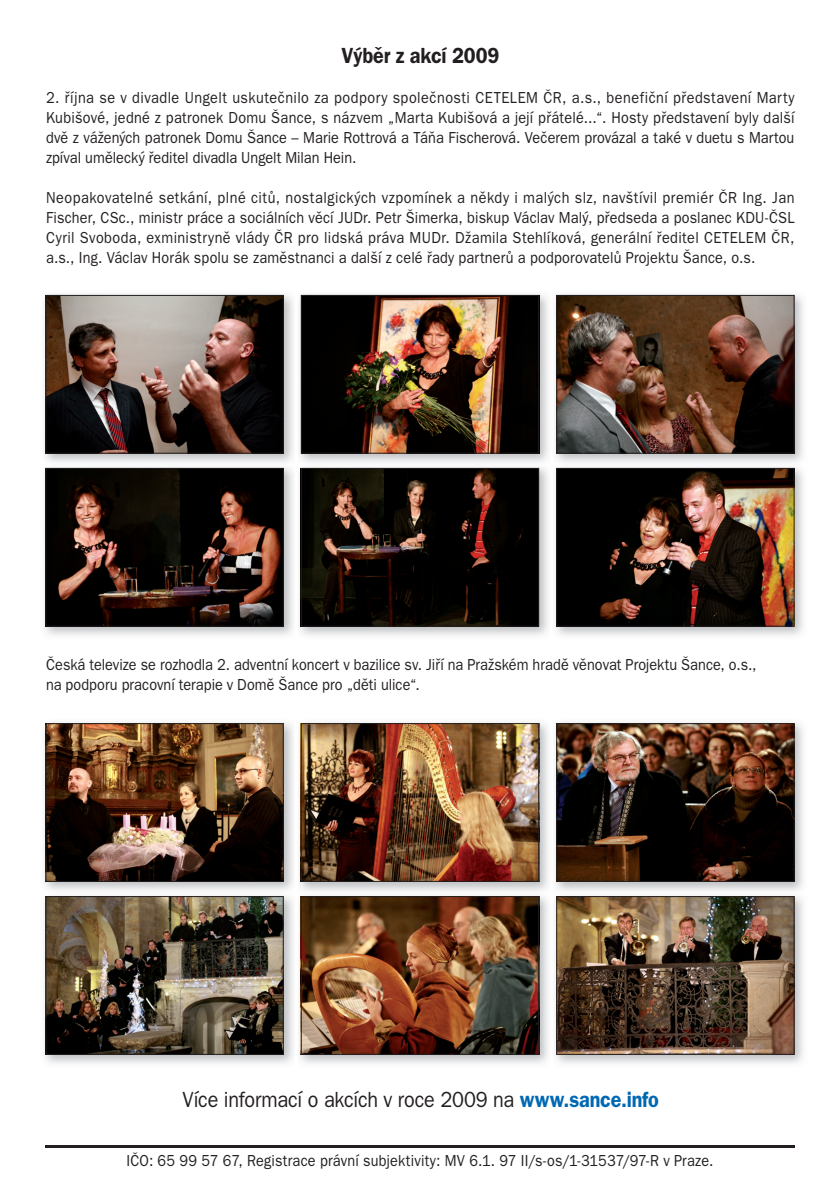
<style>
.page{position:relative;width:840px;height:1191px;background:#fff}
.page>*{position:absolute;margin:0;border:0;box-sizing:border-box;transform-origin:0 0}
.t1{font:22px "Franklin Gothic CE";letter-spacing:-.01em;color:#231f20;scale:.9 1}
.t2{font:600 22px "Franklin Gothic CE";letter-spacing:-.01em;color:#231f20;scale:.9 1}
.t3{font:16px/20px "Franklin Gothic CE";letter-spacing:.005em;color:#231f20;text-align:justify;scale:.9 1}
.s1{font-weight:600;color:#0168b3}
</style>
<div class="page">
<hr style="left:45px;top:1145px;width:749px;height:2px;background:#231f20">
<img style="left:44px;top:294px;width:759px;height:342px">
<img style="left:45px;top:295px;width:238px;height:159px">
<img style="left:300px;top:295px;width:239px;height:159px">
<img style="left:551px;top:294px;width:1px;height:169px">
<img style="left:556px;top:295px;width:238px;height:159px">
<img style="left:44px;top:463px;width:252px;height:4px">
<img style="left:45px;top:468px;width:238px;height:158px">
<svg style="left:296px;top:463px;width:243px;height:163px;background:#251d18"></svg>
<img style="left:794px;top:463px;width:9px;height:4px">
<img style="left:551px;top:463px;width:243px;height:163px">
<img style="left:44px;top:722px;width:759px;height:342px">
<img style="left:45px;top:723px;width:238px;height:159px">
<img style="left:44px;top:891px;width:252px;height:4px">
<img style="left:45px;top:896px;width:238px;height:158px">
<img style="left:300px;top:723px;width:239px;height:159px">
<img style="left:296px;top:891px;width:243px;height:163px">
<img style="left:551px;top:722px;width:1px;height:169px">
<img style="left:556px;top:723px;width:238px;height:159px">
<img style="left:794px;top:891px;width:9px;height:4px">
<img style="left:551px;top:891px;width:243px;height:163px">
<h1 class="t2" style="left:341px;top:48px;width:177px">Výběr z akcí 2009</h1>
<p class="t3" style="left:46px;top:89px;width:832px">2. října se v divadle Ungelt uskutečnilo za podpory společnosti CETELEM ČR, a.s., benefiční představení Marty Kubišové, jedné z patronek Domu Šance, s názvem „Marta Kubišová a její přátelé...“. Hosty představení byly další dvě z vážených patronek Domu Šance – Marie Rottrová a Táňa Fischerová. Večerem provázal a také v duetu s Martou zpíval umělecký ředitel divadla Ungelt Milan Hein.</p>
<p class="t3" style="left:46px;top:189px;width:832px">Neopakovatelné setkání, plné citů, nostalgických vzpomínek a někdy i malých slz, navštívil premiér ČR Ing. Jan Fischer, CSc., ministr práce a sociálních věcí JUDr. Petr Šimerka, biskup Václav Malý, předseda a poslanec KDU-ČSL Cyril Svoboda, exministryně vlády ČR pro lidská práva MUDr. Džamila Stehlíková, generální ředitel CETELEM ČR, a.s., Ing. Václav Horák spolu se zaměstnanci a další z celé řady partnerů a podporovatelů Projektu Šance, o.s.</p>
<p class="t3" style="left:46px;top:656px;width:790px">Česká televize se rozhodla 2. adventní koncert v bazilice sv. Jiří na Pražském hradě věnovat Projektu Šance, o.s., na podporu pracovní terapie v Domě Šance pro „děti ulice“.</p>
<h1 class="t1" style="left:182px;top:1091px;width:530px">Více informací o akcích v roce 2009 na <span class="s1">www.sance.info</span></h1>
<p class="t3" style="left:126px;top:1152px;width:653px">IČO: 65 99 57 67, Registrace právní subjektivity: MV 6.1. 97 II/s-os/1-31537/97-R v Praze.</p>
</div>
